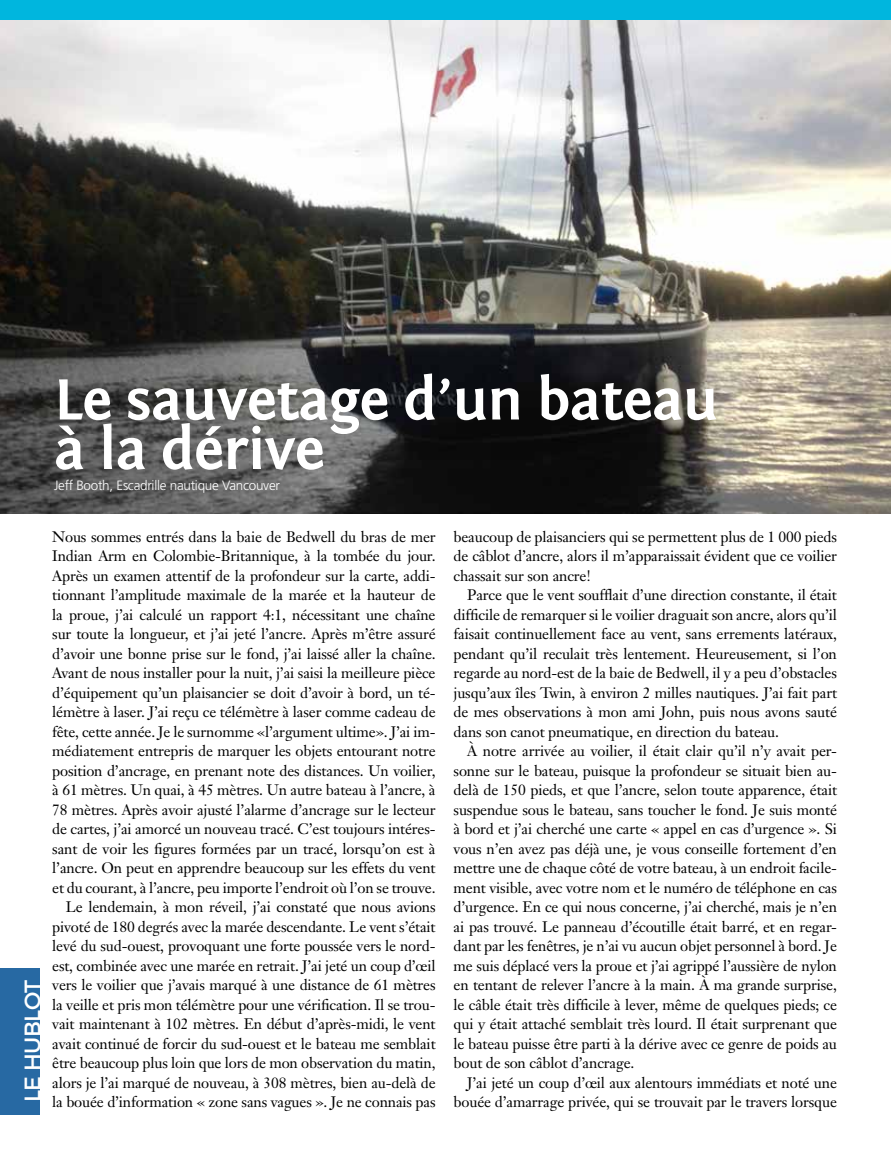
<style>
.page{position:relative;width:891px;height:1175px;background:#fff}
.page>*{position:absolute;margin:0;border:0;box-sizing:border-box;transform-origin:0 0}
.t1{font:700 60px/49.5px "Fontin Sans";letter-spacing:-.01em;color:#fff}
.t2{font:22.5px "Montserrat";letter-spacing:-.02em;color:#fff}
.t3{font:15px/19.5px "Janson Text";letter-spacing:-.01em;color:#000;text-align:justify}
.t4{font:300 13.5px "Frutiger";letter-spacing:-.02em;color:#fff}
</style>
<div class="page">
<div style="left:0;top:0;width:891px;height:20px;background:#00b6de"></div>
<div style="left:0;top:967px;width:40px;height:147px;background:#2769a3"></div>
<img style="left:0;top:21px;width:891px;height:492px">
<h1 class="t1" style="left:54px;top:376px;width:666px">Le sauvetage d’un bateau à la dérive</h1>
<p class="t4" style="left:54px;top:478px;width:227px">Jeff Booth, Escadrille nautique Vancouver</p>
<h2 class="t2" style="left:19px;top:1102px;width:124px;rotate:-90deg">LE HUBLOT</h2>
<p class="t3" style="left:52px;top:526px;width:385px;text-align:right">Nous sommes entrés dans la baie de Bedwell du bras de mer Indian Arm en Colombie-Britannique, à la tombée du jour.<br>Après un examen attentif de la profondeur sur la carte, addi&shy;tionnant l’amplitude maximale de la marée et la hauteur de la proue, j’ai calculé un rapport 4:1, nécessitant une chaîne sur toute la longueur, et j’ai jeté l’ancre. Après m’être assuré d’avoir une bonne prise sur le fond, j’ai laissé aller la chaîne.<br>Avant de nous installer pour la nuit, j’ai saisi la meilleure pièce d’équipement qu’un plaisancier se doit d’avoir à bord, un té&shy;lémètre à laser. J’ai reçu ce télémètre à laser comme cadeau de fête, cette année. Je le surnomme «l’argument ultime». J’ai im&shy;médiatement entrepris de marquer les objets entourant notre position d’ancrage, en prenant note des distances. Un voilier, à 61 mètres. Un quai, à 45 mètres. Un autre bateau à l’ancre, à 78 mètres. Après avoir ajusté l’alarme d’ancrage sur le lecteur de cartes, j’ai amorcé un nouveau tracé. C’est toujours intéres&shy;sant de voir les figures formées par un tracé, lorsqu’on est à l’ancre. On peut en apprendre beaucoup sur les effets du vent et du courant, à l’ancre, peu importe l’endroit où l’on se trouve.<br>Le lendemain, à mon réveil, j’ai constaté que nous avions pivoté de 180 degrés avec la marée descendante. Le vent s’était levé du sud-ouest, provoquant une forte poussée vers le nord&shy;est, combinée avec une marée en retrait. J’ai jeté un coup d’œil vers le voilier que j’avais marqué à une distance de 61 mètres la veille et pris mon télémètre pour une vérification. Il se trou&shy;vait maintenant à 102 mètres. En début d’après-midi, le vent avait continué de forcir du sud-ouest et le bateau me semblait être beaucoup plus loin que lors de mon observation du matin, alors je l’ai marqué de nouveau, à 308 mètres, bien au-delà de la bouée d’information « zone sans vagues ». Je ne connais pas</p>
<p class="t3" style="left:454px;top:526px;width:385px">beaucoup de plaisanciers qui se permettent plus de 1 000 pieds de câblot d’ancre, alors il m’apparaissait évident que ce voilier chassait sur son ancre!</p>
<p class="t3" style="left:454px;top:585px;width:385px;text-indent:14px">Parce que le vent soufflait d’une direction constante, il était difficile de remarquer si le voilier draguait son ancre, alors qu’il faisait continuellement face au vent, sans errements latéraux, pendant qu’il reculait très lentement. Heureusement, si l’on regarde au nord-est de la baie de Bedwell, il y a peu d’obstacles jusqu’aux îles Twin, à environ 2 milles nautiques. J’ai fait part de mes observations à mon ami John, puis nous avons sauté dans son canot pneumatique, en direction du bateau.</p>
<p class="t3" style="left:454px;top:741px;width:385px;text-indent:14px">À notre arrivée au voilier, il était clair qu’il n’y avait per&shy;sonne sur le bateau, puisque la profondeur se situait bien au&shy;delà de 150 pieds, et que l’ancre, selon toute apparence, était suspendue sous le bateau, sans toucher le fond. Je suis monté à bord et j’ai cherché une carte « appel en cas d’urgence ». Si vous n’en avez pas déjà une, je vous conseille fortement d’en mettre une de chaque côté de votre bateau, à un endroit facile&shy;ment visible, avec votre nom et le numéro de téléphone en cas d’urgence. En ce qui nous concerne, j’ai cherché, mais je n’en ai pas trouvé. Le panneau d’écoutille était barré, et en regar&shy;dant par les fenêtres, je n’ai vu aucun objet personnel à bord. Je me suis déplacé vers la proue et j’ai agrippé l’aussière de nylon en tentant de relever l’ancre à la main. À ma grande surprise, le câble était très difficile à lever, même de quelques pieds; ce qui y était attaché semblait très lourd. Il était surprenant que le bateau puisse être parti à la dérive avec ce genre de poids au bout de son câblot d’ancrage.</p>
<p class="t3" style="left:454px;top:1072px;width:385px;text-align:right">J’ai jeté un coup d’œil aux alentours immédiats et noté une bouée d’amarrage privée, qui se trouvait par le travers lorsque</p>
</div>
